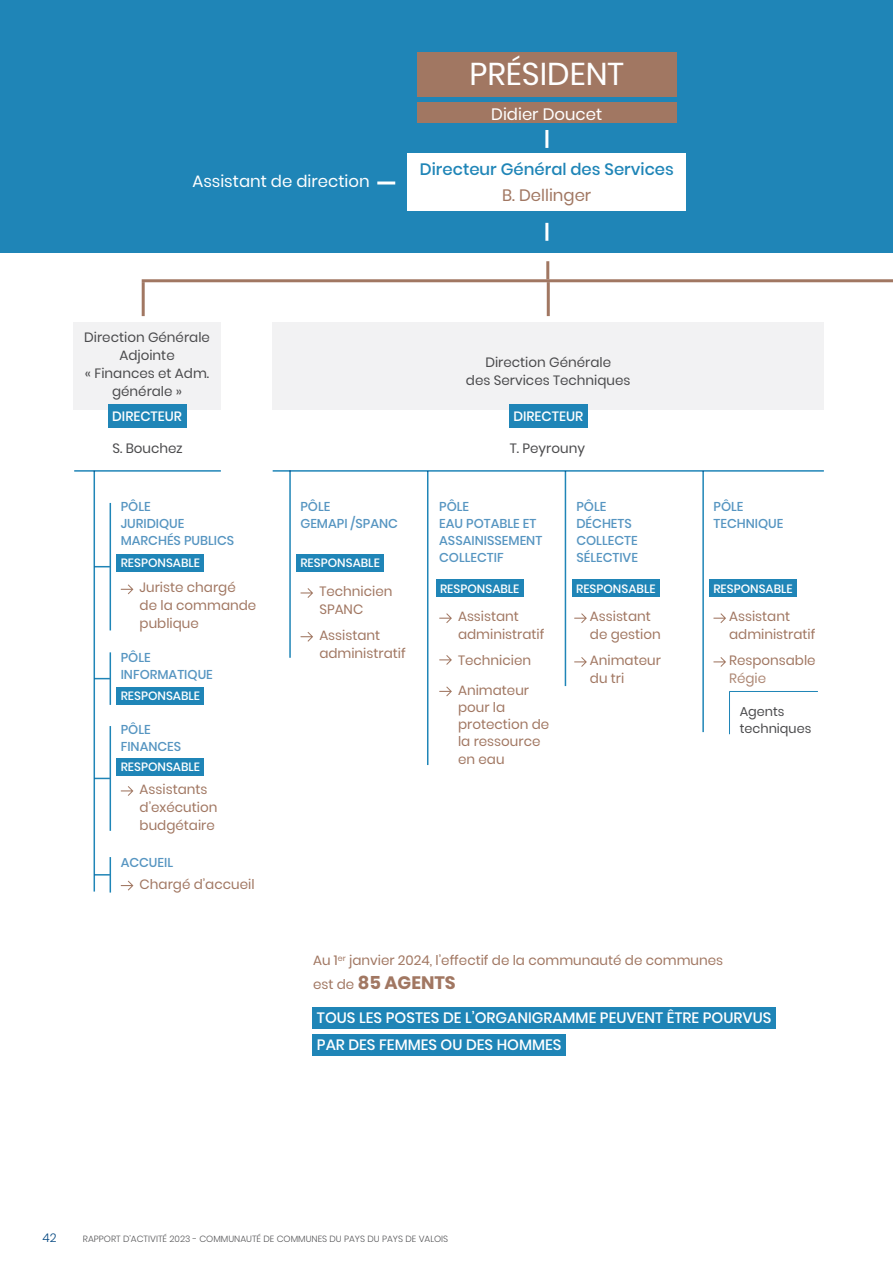
<style>
.page{position:relative;width:893px;height:1263px;background:#fff}
.page>*{position:absolute;margin:0;border:0;box-sizing:border-box;transform-origin:0 0}
.t1{font:31.5px "Poppins";color:#fff}
.t2{font:700 18px "Poppins";color:#a17762}
.t3{font:16.5px "Poppins";color:#fff}
.t4{font:500 16.5px "Poppins";color:#1f85b7}
.t5{font:16.5px "Poppins";color:#a17762}
.t6{font:500 15px/26.5px "Poppins";color:#fff}
.t7{font:13.5px/18px "Poppins";color:#a17762}
.t8{font:13.5px/18px "Poppins";color:#4b4b4d;text-align:center}
.t9{font:500 13.5px "Poppins";color:#fff}
.t10{font:13.5px "Poppins";color:#ae8875}
.t11{font:500 12.9px/17.1px "Poppins";color:#5695c1}
.t12{font:12.9px/17.1px "Poppins";color:#4b4b4d}
.t13{font:500 12px "Poppins";color:#fff}
.t14{font:300 12px "Poppins";color:#00457f}
.t15{font:300 9px "Poppins";color:#58585a}
.s1{font-weight:400;font-size:13.5px}
</style>
<div class="page">
<div style="left:73px;top:322px;width:148px;height:87px;background:#f2f2f3"></div>
<div style="left:273px;top:322px;width:551px;height:87px;background:#f2f2f3"></div>
<div style="left:0;top:0;width:893px;height:252px;background:#1f85b7"></div>
<hr style="left:94px;top:471px;width:1px;height:420px;background:#1f85b7">
<hr style="left:289px;top:470px;width:2px;height:188px;background:#1f85b7">
<hr style="left:427px;top:471px;width:1px;height:294px;background:#1f85b7">
<hr style="left:565px;top:471px;width:1px;height:215px;background:#1f85b7">
<hr style="left:702px;top:471px;width:2px;height:261px;background:#1f85b7">
<hr style="left:142px;top:279px;width:751px;height:3px;background:#a17762">
<hr style="left:74px;top:470px;width:147px;height:2px;background:#1f85b7">
<div style="left:313px;top:1007px;width:463px;height:22px;background:#1f85b7"></div>
<div style="left:313px;top:1033px;width:253px;height:22px;background:#1f85b7"></div>
<div style="left:407px;top:153px;width:279px;height:58px;background:#fff"></div>
<div style="left:108px;top:404px;width:78px;height:24px;background:#1f85b7"></div>
<div style="left:509px;top:404px;width:78px;height:24px;background:#1f85b7"></div>
<div style="left:116px;top:554px;width:88px;height:18px;background:#1f85b7"></div>
<div style="left:296px;top:554px;width:88px;height:18px;background:#1f85b7"></div>
<div style="left:436px;top:580px;width:88px;height:17px;background:#1f85b7"></div>
<div style="left:572px;top:580px;width:88px;height:17px;background:#1f85b7"></div>
<div style="left:709px;top:580px;width:88px;height:17px;background:#1f85b7"></div>
<div style="left:116px;top:687px;width:88px;height:18px;background:#1f85b7"></div>
<div style="left:116px;top:758px;width:88px;height:18px;background:#1f85b7"></div>
<hr style="left:142px;top:282px;width:3px;height:34px;background:#a17762">
<hr style="left:547px;top:282px;width:3px;height:34px;background:#a17762">
<hr style="left:110px;top:503px;width:1px;height:127px;background:#1f85b7">
<svg style="left:95px;top:566px;width:15px;height:1px"></svg>
<hr style="left:110px;top:652px;width:1px;height:53px;background:#1f85b7">
<svg style="left:95px;top:678px;width:15px;height:1px"></svg>
<hr style="left:110px;top:726px;width:1px;height:105px;background:#1f85b7">
<svg style="left:95px;top:778px;width:15px;height:1px"></svg>
<hr style="left:110px;top:857px;width:1px;height:35px;background:#1f85b7">
<svg style="left:95px;top:874px;width:15px;height:1px"></svg>
<svg style="left:121px;top:786px;width:12px;height:10px"></svg>
<svg style="left:121px;top:881px;width:12px;height:9px"></svg>
<svg style="left:121px;top:584px;width:12px;height:10px"></svg>
<svg style="left:300px;top:588px;width:13px;height:10px"></svg>
<svg style="left:300px;top:632px;width:13px;height:10px"></svg>
<svg style="left:439px;top:613px;width:13px;height:10px"></svg>
<svg style="left:439px;top:655px;width:13px;height:10px"></svg>
<svg style="left:439px;top:686px;width:13px;height:10px"></svg>
<svg style="left:574px;top:613px;width:13px;height:10px"></svg>
<svg style="left:574px;top:657px;width:13px;height:10px"></svg>
<svg style="left:713px;top:613px;width:13px;height:10px"></svg>
<svg style="left:713px;top:657px;width:13px;height:10px"></svg>
<hr style="left:729px;top:691px;width:89px;height:1px;background:#1f85b7">
<hr style="left:729px;top:692px;width:1px;height:42px;background:#1f85b7">
<hr style="left:273px;top:470px;width:551px;height:2px;background:#1f85b7">
<hr style="left:545px;top:130px;width:3px;height:18px;background:#fff">
<hr style="left:377px;top:181px;width:18px;height:3px;background:#fff">
<hr style="left:545px;top:223px;width:3px;height:18px;background:#fff">
<div style="left:417px;top:52px;width:260px;height:44px;background:#a17762"></div>
<hr style="left:546px;top:261px;width:3px;height:18px;background:#a17762">
<div style="left:417px;top:102px;width:260px;height:21px;background:#a17762"></div>
<h1 class="t1" style="left:470px;top:56px;width:156px">PRÉSIDENT</h1>
<p class="t3" style="left:192px;top:172px;width:179px">Assistant de direction</p>
<p class="t8" style="left:84px;top:329px;width:127px">Direction Générale<br>Adjointe<br>« Finances et Adm. générale »</p>
<p class="t3" style="left:491px;top:104px;width:113px">Didier Doucet</p>
<p class="t4" style="left:420px;top:160px;width:256px">Directeur Général des Services</p>
<p class="t5" style="left:502px;top:186px;width:91px">B. Dellinger</p>
<p class="t8" style="left:466px;top:354px;width:166px">Direction Générale<br>des Services Techniques</p>
<p class="t9" style="left:112px;top:408px;width:71px">DIRECTEUR</p>
<p class="t9" style="left:513px;top:408px;width:71px">DIRECTEUR</p>
<p class="t8" style="left:112px;top:440px;width:72px">S. Bouchez</p>
<p class="t8" style="left:510px;top:440px;width:77px">T. Peyrouny</p>
<p class="t11" style="left:121px;top:498px;width:115px">PÔLE<br>JURIDIQUE<br>MARCHÉS PUBLICS</p>
<p class="t11" style="left:300px;top:498px;width:99px">PÔLE<br>GEMAPI /SPANC</p>
<p class="t11" style="left:439px;top:498px;width:105px">PÔLE<br>EAU POTABLE ET<br>ASSAINISSEMENT<br>COLLECTIF</p>
<p class="t11" style="left:576px;top:498px;width:63px">PÔLE<br>DÉCHETS<br>COLLECTE<br>SÉLECTIVE</p>
<p class="t11" style="left:713px;top:498px;width:71px">PÔLE<br>TECHNIQUE</p>
<p class="t13" style="left:121px;top:556px;width:81px">RESPONSABLE</p>
<p class="t13" style="left:300px;top:556px;width:81px">RESPONSABLE</p>
<p class="t7" style="left:140px;top:579px;width:118px">Juriste chargé de la commande publique</p>
<p class="t11" style="left:121px;top:649px;width:94px">PÔLE<br>INFORMATIQUE</p>
<p class="t13" style="left:121px;top:689px;width:81px">RESPONSABLE</p>
<p class="t11" style="left:121px;top:721px;width:62px">PÔLE<br>FINANCES</p>
<p class="t13" style="left:121px;top:760px;width:81px">RESPONSABLE</p>
<p class="t7" style="left:140px;top:780px;width:79px">Assistants d’exécution budgétaire</p>
<p class="t11" style="left:121px;top:854px;width:54px">ACCUEIL</p>
<p class="t7" style="left:140px;top:875px;width:116px">Chargé d’accueil</p>
<p class="t7" style="left:319px;top:582px;width:75px">Technicien<br>SPANC</p>
<p class="t7" style="left:319px;top:626px;width:88px">Assistant administratif</p>
<p class="t13" style="left:440px;top:581px;width:81px">RESPONSABLE</p>
<p class="t13" style="left:576px;top:581px;width:81px">RESPONSABLE</p>
<p class="t13" style="left:713px;top:581px;width:81px">RESPONSABLE</p>
<p class="t7" style="left:458px;top:608px;width:88px">Assistant administratif</p>
<p class="t7" style="left:458px;top:651px;width:75px">Technicien</p>
<p class="t7" style="left:458px;top:682px;width:93px;line-height:17.1px">Animateur pour la protection de la ressource en eau</p>
<p class="t7" style="left:590px;top:608px;width:72px">Assistant de gestion</p>
<p class="t7" style="left:590px;top:651px;width:73px">Animateur du tri</p>
<p class="t7" style="left:729px;top:608px;width:88px">Assistant administratif</p>
<p class="t7" style="left:729px;top:651px;width:88px">Responsable</p>
<p class="t10" style="left:729px;top:670px;width:39px">Régie</p>
<p class="t12" style="left:740px;top:703px;width:73px">Agents techniques</p>
<p class="t7" style="left:313px;top:951px;width:412px">Au 1<sup>er</sup> janvier 2024, l’effectif de la communauté de communes</p>
<h2 class="t2" style="left:313px;top:972px;width:144px"><span class="s1">est de</span> 85 AGENTS</h2>
<p class="t6" style="left:317px;top:1005px;width:456px">TOUS LES POSTES DE L’ORGANIGRAMME PEUVENT ÊTRE POURVUS<br>PAR DES FEMMES OU DES HOMMES</p>
<p class="t14" style="left:43px;top:1230px;width:16px">42</p>
<p class="t15" style="left:83px;top:1233px;width:367px">RAPPORT D’ACTIVITÉ 2023 - COMMUNAUTÉ DE COMMUNES DU PAYS DU PAYS DE VALOIS</p>
</div>
